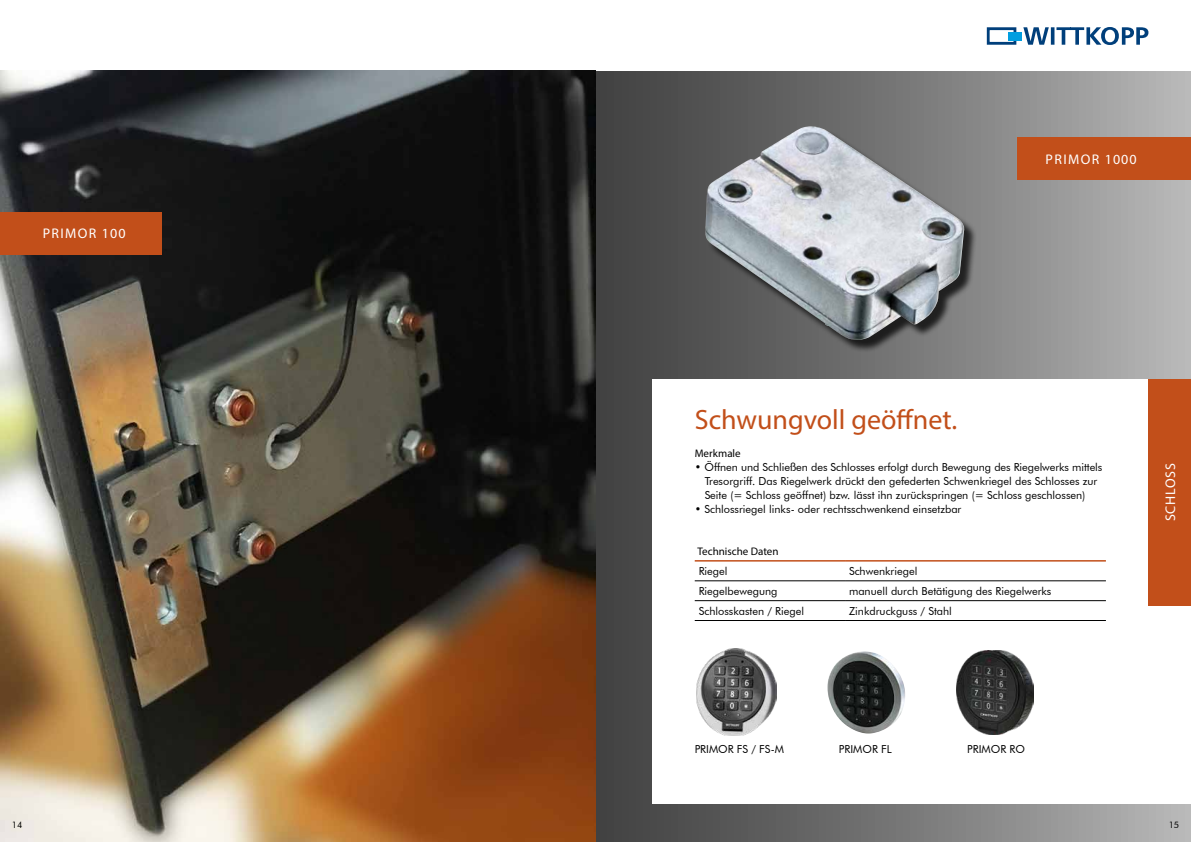
<style>
.page{position:relative;width:1191px;height:842px;background:#fff}
.page>*{position:absolute;margin:0;border:0;box-sizing:border-box;transform-origin:0 0}
.t1{font:28px "Myriad Pro";color:#c24f1a}
.t2{font:14px "Myriad Pro";letter-spacing:.1em;color:#fff}
.t3{font:14px "Myriad Pro";letter-spacing:.05em;color:#fff}
.t4{font:11px/14px "Futura BT";color:#000}
.t5{font:11px "Myriad Pro";color:#000}
.t6{font:9px "Futura BT";color:#000}
</style>
<div class="page">
<div style="left:986px;top:27px;width:30px;height:18px;border:3px solid #003f7b"></div>
<div style="left:1008px;top:32px;width:13px;height:8px;background:#009ee0"></div>
<svg style="left:1023px;top:27px;width:125px;height:18px"></svg>
<svg style="left:595px;top:71px;width:596px;height:771px"></svg>
<img style="left:0;top:71px;width:595px;height:771px">
<div style="left:652px;top:379px;width:539px;height:425px;background:#fff"></div>
<div style="left:1148px;top:379px;width:43px;height:227px;background:#c24f1a"></div>
<div style="left:707px;top:128px;width:270px;height:225px;background:#000;opacity:.75"></div>
<img style="left:705px;top:126px;width:259px;height:214px">
<div style="left:1017px;top:137px;width:174px;height:43px;background:#c24f1a"></div>
<div style="left:0;top:212px;width:162px;height:42px;background:#c24f1a"></div>
<img style="left:696px;top:649px;width:80px;height:87px">
<img style="left:827px;top:651px;width:78px;height:83px">
<img style="left:956px;top:650px;width:77px;height:85px">
<hr style="left:694px;top:580px;width:151px;height:1px;background:#000">
<hr style="left:845px;top:580px;width:261px;height:1px;background:#000">
<hr style="left:694px;top:600px;width:151px;height:1px;background:#000">
<hr style="left:845px;top:600px;width:261px;height:1px;background:#000">
<hr style="left:694px;top:620px;width:151px;height:1px;background:#000">
<hr style="left:845px;top:620px;width:261px;height:1px;background:#000">
<hr style="left:694px;top:560px;width:151px;height:2px;background:#c24f1a">
<hr style="left:845px;top:560px;width:261px;height:2px;background:#c24f1a">
<p class="t2" style="left:43px;top:225px;width:84px">PRIMOR 100</p>
<p class="t2" style="left:1045px;top:151px;width:93px">PRIMOR 1000</p>
<h1 class="t1" style="left:694px;top:402px;width:264px">Schwungvoll geöffnet.</h1>
<p class="t5" style="left:694px;top:446px;width:47px">Merkmale</p>
<p class="t4" style="left:704px;top:460px;width:399px;text-indent:-10px">• Öffnen und Schließen des Schlosses erfolgt durch Bewegung des Riegelwerks mittels<br>Tresorgriff. Das Riegelwerk drückt den gefederten Schwenkriegel des Schlosses zur<br>Seite (= Schloss geöffnet) bzw. lässt ihn zurückspringen (= Schloss geschlossen)</p>
<p class="t4" style="left:694px;top:502px;width:268px">• Schlossriegel links- oder rechtsschwenkend einsetzbar</p>
<p class="t5" style="left:697px;top:545px;width:82px">Technische Daten</p>
<p class="t4" style="left:698px;top:564px;width:30px">Riegel</p>
<p class="t4" style="left:849px;top:564px;width:70px">Schwenkriegel</p>
<p class="t4" style="left:698px;top:584px;width:80px">Riegelbewegung</p>
<p class="t4" style="left:849px;top:584px;width:204px">manuell durch Betätigung des Riegelwerks</p>
<p class="t4" style="left:698px;top:604px;width:107px">Schlosskasten / Riegel</p>
<p class="t4" style="left:849px;top:604px;width:104px">Zinkdruckguss / Stahl</p>
<p class="t4" style="left:694px;top:742px;width:91px">PRIMOR FS / FS-M</p>
<p class="t4" style="left:839px;top:742px;width:54px">PRIMOR FL</p>
<p class="t4" style="left:967px;top:742px;width:59px">PRIMOR RO</p>
<p class="t3" style="left:1161px;top:521px;width:59px;rotate:-90deg">SCHLOSS</p>
<p class="t6" style="left:12px;top:820px;width:12px">14</p>
<p class="t6" style="left:1168px;top:820px;width:12px">15</p>
</div>
